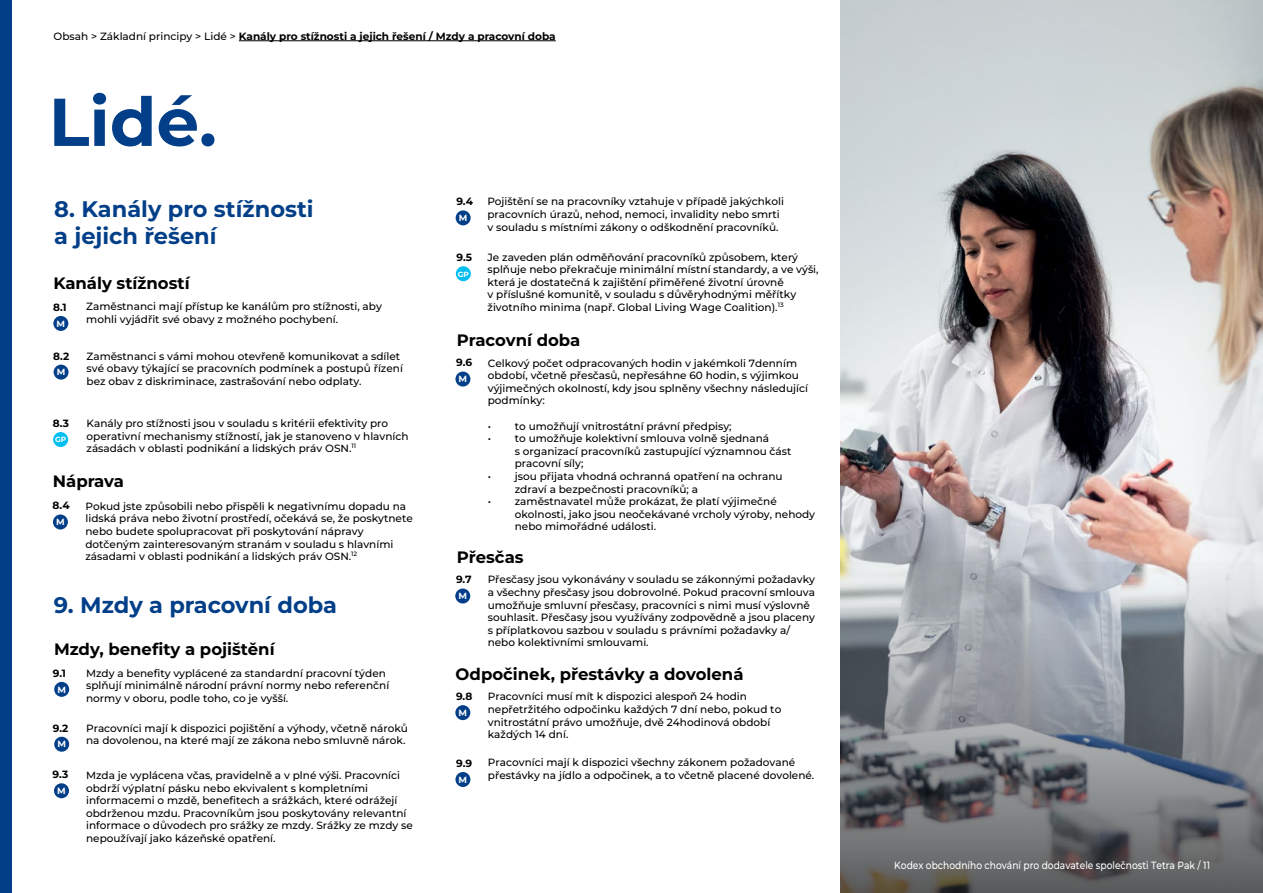
<style>
.page{position:relative;width:1263px;height:893px;background:#fff}
.page>*{position:absolute;margin:0;border:0;box-sizing:border-box;transform-origin:0 0}
.t1{font:700 67.5px "Montserrat";color:#023f88}
.t2{font:700 22.5px/27px "Montserrat";color:#023f88}
.t3{font:700 16.5px "Montserrat";color:#000}
.t4{font:100 10.5px/12.6px "Montserrat";color:#000}
.t5{font:700 10.5px "Montserrat";color:#000}
.t6{font:100 10.5px "Montserrat";color:#fff;scale:.87 1}
.t7{font:700 9px "Montserrat";color:#fff}
.t8{font:700 7.5px "Montserrat";color:#fff}
.s1{font-weight:100}
</style>
<div class="page">
<hr style="left:239px;top:41px;width:317px;height:1px;background:#000">
<img style="left:841px;top:0;width:422px;height:561px">
<svg style="left:841px;top:561px;width:422px;height:332px;background:#84878c"></svg>
<div style="left:0;top:0;width:12px;height:893px;background:#023f88"></div>
<div style="left:53px;top:316px;width:15px;height:15px;background:#023f88;border-radius:50%"></div>
<div style="left:54px;top:365px;width:15px;height:15px;background:#023f88;border-radius:50%"></div>
<div style="left:53px;top:514px;width:15px;height:15px;background:#023f88;border-radius:50%"></div>
<div style="left:53px;top:432px;width:15px;height:15px;background:#00bdf2;border-radius:50%"></div>
<div style="left:54px;top:682px;width:15px;height:15px;background:#023f88;border-radius:50%"></div>
<div style="left:54px;top:737px;width:15px;height:15px;background:#023f88;border-radius:50%"></div>
<div style="left:54px;top:783px;width:15px;height:15px;background:#023f88;border-radius:50%"></div>
<div style="left:456px;top:210px;width:15px;height:15px;background:#023f88;border-radius:50%"></div>
<div style="left:456px;top:266px;width:15px;height:15px;background:#00bdf2;border-radius:50%"></div>
<div style="left:455px;top:372px;width:15px;height:15px;background:#023f88;border-radius:50%"></div>
<div style="left:455px;top:588px;width:15px;height:15px;background:#023f88;border-radius:50%"></div>
<div style="left:455px;top:705px;width:15px;height:15px;background:#023f88;border-radius:50%"></div>
<div style="left:455px;top:772px;width:15px;height:15px;background:#023f88;border-radius:50%"></div>
<p class="t5" style="left:54px;top:28px;width:504px"><span class="s1">Obsah &gt; Základní principy &gt; Lidé &gt;</span> Kanály pro stížnosti a jejich řešení / Mzdy a pracovní doba</p>
<h1 class="t1" style="left:49px;top:73px;width:170px">Lidé.</h1>
<h2 class="t2" style="left:54px;top:195px;width:261px">8. Kanály pro stížnosti a jejich řešení</h2>
<h3 class="t3" style="left:53px;top:271px;width:138px">Kanály stížností</h3>
<p class="t5" style="left:53px;top:299px;width:15px">8.1</p>
<p class="t7" style="left:57px;top:317px;width:10px">M</p>
<p class="t5" style="left:53px;top:348px;width:18px">8.2</p>
<p class="t7" style="left:57px;top:366px;width:10px">M</p>
<p class="t5" style="left:53px;top:416px;width:18px">8.3</p>
<p class="t8" style="left:55px;top:434px;width:13px">GP</p>
<p class="t4" style="left:86px;top:300px;width:297px">Zaměstnanci mají přístup ke kanálům pro stížnosti, aby mohli vyjádřit své obavy z možného pochybení.</p>
<p class="t4" style="left:87px;top:349px;width:318px">Zaměstnanci s vámi mohou otevřeně komunikovat a sdílet své obavy týkající se pracovních podmínek a postupů řízení bez obav z diskriminace, zastrašování nebo odplaty.</p>
<p class="t4" style="left:87px;top:417px;width:324px">Kanály pro stížnosti jsou v souladu s kritérii efektivity pro operativní mechanismy stížností, jak je stanoveno v hlavních zásadách v oblasti podnikání a lidských práv OSN.<sup>11</sup></p>
<h3 class="t3" style="left:53px;top:469px;width:73px">Náprava</h3>
<p class="t5" style="left:53px;top:498px;width:19px">8.4</p>
<p class="t7" style="left:56px;top:515px;width:10px">M</p>
<p class="t4" style="left:85px;top:499px;width:329px">Pokud jste způsobili nebo přispěli k negativnímu dopadu na lidská práva nebo životní prostředí, očekává se, že poskytnete nebo budete spolupracovat při poskytování nápravy dotčeným zainteresovaným stranám v souladu s hlavními zásadami v oblasti podnikání a lidských práv OSN.<sup>12</sup></p>
<h2 class="t2" style="left:54px;top:590px;width:285px">9. Mzdy a pracovní doba</h2>
<h3 class="t3" style="left:54px;top:638px;width:222px">Mzdy, benefity a pojištění</h3>
<p class="t5" style="left:53px;top:665px;width:15px">9.1</p>
<p class="t4" style="left:86px;top:666px;width:305px">Mzdy a benefity vyplácené za standardní pracovní týden splňují minimálně národní právní normy nebo referenční normy v oboru, podle toho, co je vyšší.</p>
<p class="t7" style="left:57px;top:683px;width:10px">M</p>
<p class="t5" style="left:53px;top:720px;width:17px">9.2</p>
<p class="t5" style="left:53px;top:767px;width:17px">9.3</p>
<p class="t7" style="left:57px;top:738px;width:10px">M</p>
<p class="t7" style="left:57px;top:784px;width:10px">M</p>
<p class="t4" style="left:86px;top:721px;width:323px">Pracovníci mají k dispozici pojištění a výhody, včetně nároků na dovolenou, na které mají ze zákona nebo smluvně nárok.</p>
<p class="t4" style="left:86px;top:769px;width:328px">Mzda je vyplácena včas, pravidelně a v plné výši. Pracovníci obdrží výplatní pásku nebo ekvivalent s kompletními informacemi o mzdě, benefitech a srážkách, které odrážejí obdrženou mzdu. Pracovníkům jsou poskytovány relevantní informace o důvodech pro srážky ze mzdy. Srážky ze mzdy se nepoužívají jako kázeňské opatření.</p>
<p class="t5" style="left:456px;top:194px;width:18px">9.4</p>
<p class="t7" style="left:459px;top:211px;width:10px">M</p>
<p class="t5" style="left:457px;top:250px;width:17px">9.5</p>
<p class="t8" style="left:458px;top:268px;width:13px">GP</p>
<p class="t4" style="left:487px;top:195px;width:298px">Pojištění se na pracovníky vztahuje v případě jakýchkoli pracovních úrazů, nehod, nemoci, invalidity nebo smrti v souladu s místními zákony o odškodnění pracovníků.</p>
<p class="t4" style="left:488px;top:250px;width:332px">Je zaveden plán odměňování pracovníků způsobem, který splňuje nebo překračuje minimální místní standardy, a ve výši, která je dostatečná k zajištění přiměřené životní úrovně<br>v příslušné komunitě, v souladu s důvěryhodnými měřítky životního minima (např. Global Living Wage Coalition).<sup>13</sup></p>
<h3 class="t3" style="left:457px;top:328px;width:125px">Pracovní doba</h3>
<p class="t5" style="left:456px;top:355px;width:17px">9.6</p>
<p class="t7" style="left:459px;top:373px;width:10px">M</p>
<p class="t4" style="left:488px;top:356px;width:322px">Celkový počet odpracovaných hodin v jakémkoli 7denním období, včetně přesčasů, nepřesáhne 60 hodin, s výjimkou výjimečných okolností, kdy jsou splněny všechny následující podmínky:</p>
<p class="t4" style="left:488px;top:419px;width:245px">• to umožňují vnitrostátní právní předpisy;</p>
<p class="t4" style="left:515px;top:432px;width:278px;text-indent:-27px">• to umožňuje kolektivní smlouva volně sjednaná<br>s organizací pracovníků zastupující významnou část pracovní síly;</p>
<p class="t4" style="left:515px;top:470px;width:269px;text-indent:-27px">• jsou přijata vhodná ochranná opatření na ochranu zdraví a bezpečnosti pracovníků; a</p>
<p class="t4" style="left:515px;top:495px;width:302px;text-indent:-27px">• zaměstnavatel může prokázat, že platí výjimečné okolnosti, jako jsou neočekávané vrcholy výroby, nehody nebo mimořádné události.</p>
<h3 class="t3" style="left:457px;top:546px;width:68px">Přesčas</h3>
<p class="t5" style="left:456px;top:572px;width:17px">9.7</p>
<p class="t7" style="left:458px;top:589px;width:10px">M</p>
<p class="t4" style="left:488px;top:573px;width:329px">Přesčasy jsou vykonávány v souladu se zákonnými požadavky a všechny přesčasy jsou dobrovolné. Pokud pracovní smlouva umožňuje smluvní přesčasy, pracovníci s nimi musí výslovně souhlasit. Přesčasy jsou využívány zodpovědně a jsou placeny s příplatkovou sazbou v souladu s právními požadavky a/ nebo kolektivními smlouvami.</p>
<h3 class="t3" style="left:456px;top:663px;width:289px">Odpočinek, přestávky a dovolená</h3>
<p class="t5" style="left:456px;top:689px;width:18px">9.8</p>
<p class="t7" style="left:459px;top:706px;width:10px">M</p>
<p class="t5" style="left:456px;top:756px;width:17px">9.9</p>
<p class="t7" style="left:459px;top:773px;width:10px">M</p>
<p class="t4" style="left:488px;top:690px;width:295px">Pracovníci musí mít k dispozici alespoň 24 hodin nepřetržitého odpočinku každých 7 dní nebo, pokud to vnitrostátní právo umožňuje, dvě 24hodinová období každých 14 dní.</p>
<p class="t4" style="left:488px;top:756px;width:328px">Pracovníci mají k dispozici všechny zákonem požadované přestávky na jídlo a odpočinek, a to včetně placené dovolené.</p>
<p class="t6" style="left:894px;top:858px;width:364px">Kodex obchodního chování pro dodavatele společnosti Tetra Pak / 11</p>
</div>
